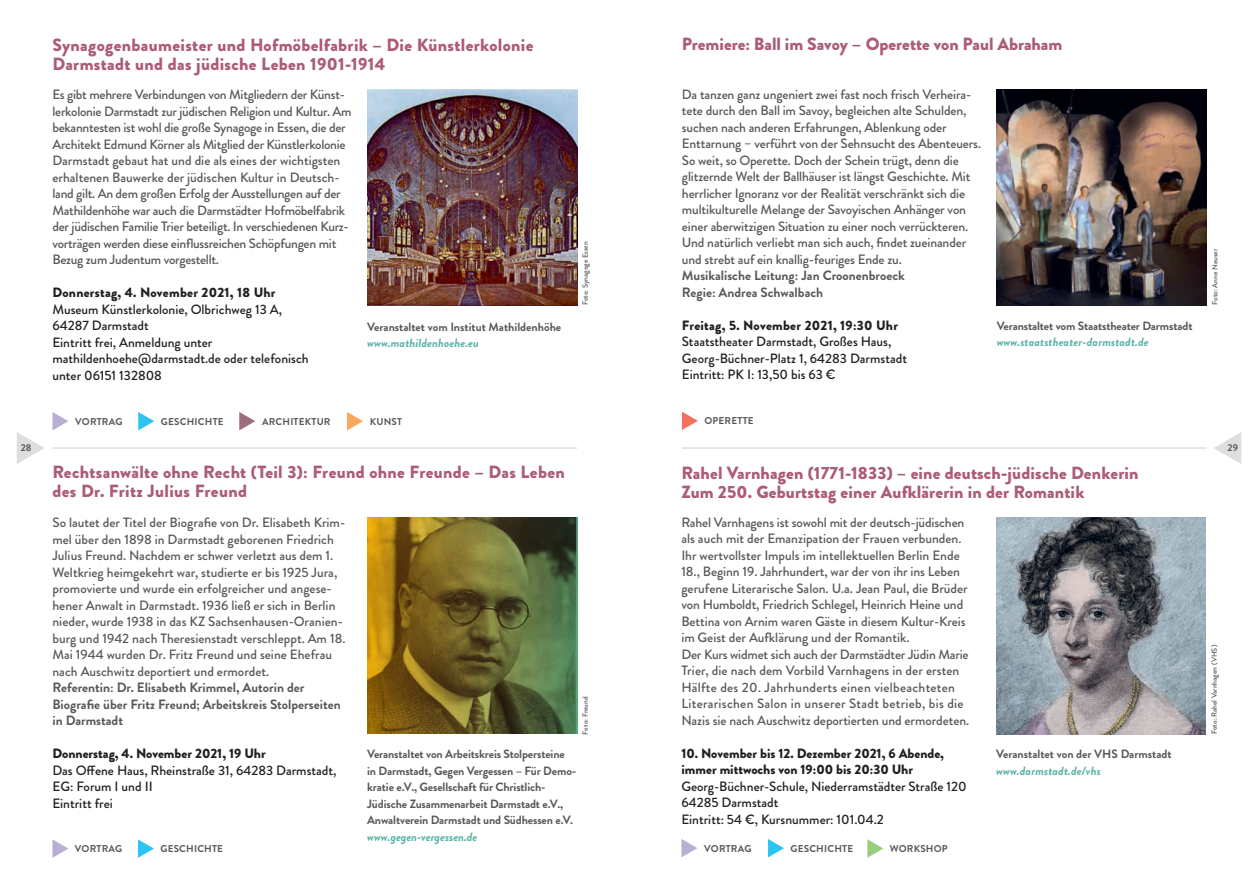
<style>
.page{position:relative;width:1259px;height:893px;background:#fff}
.page>*{position:absolute;margin:0;border:0;box-sizing:border-box;transform-origin:0 0}
.t1{font:900 17.7px/19.5px "Brandon Grotesque";letter-spacing:.01em;color:#ac5c75}
.t2{font:500 13.5px/16.5px "Brandon Grotesque";letter-spacing:-.01em;color:#57585a}
.t3{font:500 13.5px/16.5px "Brandon Grotesque";color:#231f20}
.t4{font:700 13.5px/16.5px "Brandon Grotesque";color:#57585a}
.t5{font:900 13.5px/16.5px "Brandon Grotesque";color:#231f20}
.t6{font:900 13.5px "Brandon Grotesque";letter-spacing:.02em;color:#231f20}
.t7{font:700 12px/16.5px "Brandon Grotesque";letter-spacing:-.01em;color:#57585a}
.t8{font:italic 700 12px "Brandon Grotesque";letter-spacing:.01em;color:#59b4a5}
.t9{font:700 9.9px "Brandon Grotesque";letter-spacing:.02em;color:#57585a}
.t10{font:500 7.5px "Brandon Grotesque";color:#57585a}
</style>
<div class="page">
<svg style="left:1214px;top:432px;width:27px;height:32px"></svg>
<svg style="left:17px;top:432px;width:27px;height:32px"></svg>
<hr style="left:52px;top:447px;width:525px;height:2px;background:#57585a">
<hr style="left:682px;top:447px;width:524px;height:2px;background:#57585a">
<svg style="left:52px;top:839px;width:16px;height:19px"></svg>
<svg style="left:138px;top:839px;width:16px;height:19px"></svg>
<svg style="left:367px;top:518px;width:210px;height:215px;background:#6d6529"></svg>
<img style="left:367px;top:90px;width:210px;height:215px">
<svg style="left:52px;top:412px;width:16px;height:18px"></svg>
<svg style="left:138px;top:412px;width:16px;height:18px"></svg>
<svg style="left:239px;top:412px;width:16px;height:18px"></svg>
<svg style="left:347px;top:412px;width:16px;height:18px"></svg>
<svg style="left:682px;top:412px;width:16px;height:18px"></svg>
<img style="left:996px;top:89px;width:210px;height:216px">
<img style="left:996px;top:517px;width:210px;height:217px">
<svg style="left:768px;top:839px;width:16px;height:18px"></svg>
<svg style="left:681px;top:839px;width:16px;height:18px"></svg>
<svg style="left:867px;top:839px;width:16px;height:19px"></svg>
<h1 class="t1" style="left:52px;top:35px;width:482px">Synagogenbaumeister und Hofmöbelfabrik – Die Künstlerkolonie<br>Darmstadt und das jüdische Leben 1901-1914</h1>
<p class="t2" style="left:52px;top:86px;width:301px">Es gibt mehrere Verbindungen von Mitgliedern der Künst&shy;lerkolonie Darmstadt zur jüdischen Religion und Kultur. Am bekanntesten ist wohl die große Synagoge in Essen, die der Architekt Edmund Körner als Mitglied der Künstlerkolonie Darmstadt gebaut hat und die als eines der wichtigsten erhaltenen Bauwerke der jüdischen Kultur in Deutsch&shy;land gilt. An dem großen Erfolg der Ausstellungen auf der Mathildenhöhe war auch die Darmstädter Hofmöbelfabrik der jüdischen Familie Trier beteiligt. In verschiedenen Kurz&shy;vorträgen werden diese einflussreichen Schöpfungen mit Bezug zum Judentum vorgestellt.</p>
<p class="t6" style="left:52px;top:283px;width:225px">Donnerstag, 4. November 2021, 18 Uhr</p>
<p class="t3" style="left:52px;top:301px;width:258px">Museum Künstlerkolonie, Olbrichweg 13 A,<br>64287 Darmstadt<br>Eintritt frei, Anmeldung unter mathildenhoehe@darmstadt.de oder telefonisch unter 06151 132808</p>
<p class="t7" style="left:367px;top:318px;width:196px">Veranstaltet vom Institut Mathildenhöhe</p>
<p class="t8" style="left:367px;top:334px;width:113px">www.mathildenhoehe.eu</p>
<p class="t9" style="left:75px;top:414px;width:49px">VORTRAG</p>
<p class="t9" style="left:161px;top:414px;width:64px">GESCHICHTE</p>
<p class="t9" style="left:262px;top:414px;width:70px">ARCHITEKTUR</p>
<p class="t9" style="left:370px;top:414px;width:34px">KUNST</p>
<p class="t10" style="left:580px;top:305px;width:65px;rotate:-90deg">Foto: Synagoge Essen</p>
<h1 class="t1" style="left:682px;top:34px;width:382px">Premiere: Ball im Savoy – Operette von Paul Abraham</h1>
<p class="t2" style="left:682px;top:86px;width:301px">Da tanzen ganz ungeniert zwei fast noch frisch Verheira&shy;tete durch den Ball im Savoy, begleichen alte Schulden, suchen nach anderen Erfahrungen, Ablenkung oder Enttarnung – verführt von der Sehnsucht des Abenteuers.<br>So weit, so Operette. Doch der Schein trügt, denn die glitzernde Welt der Ballhäuser ist längst Geschichte. Mit herrlicher Ignoranz vor der Realität verschränkt sich die multikulturelle Melange der Savoyischen Anhänger von einer aberwitzigen Situation zu einer noch verrückteren.<br>Und natürlich verliebt man sich auch, findet zueinander und strebt auf ein knallig-feuriges Ende zu.</p>
<p class="t4" style="left:682px;top:267px;width:224px">Musikalische Leitung: Jan Croonenbroeck<br>Regie: Andrea Schwalbach</p>
<p class="t6" style="left:682px;top:315px;width:217px">Freitag, 5. November 2021, 19:30 Uhr</p>
<p class="t3" style="left:682px;top:333px;width:227px">Staatstheater Darmstadt, Großes Haus,<br>Georg-Büchner-Platz 1, 64283 Darmstadt<br>Eintritt: PK I: 13,50 bis 63 €</p>
<p class="t9" style="left:704px;top:414px;width:51px">OPERETTE</p>
<p class="t7" style="left:996px;top:318px;width:197px">Veranstaltet vom Staatstheater Darmstadt</p>
<p class="t8" style="left:996px;top:334px;width:153px">www.staatstheater-darmstadt.de</p>
<p class="t10" style="left:1209px;top:305px;width:58px;rotate:-90deg">Foto: Anne Neuser</p>
<p class="t9" style="left:21px;top:441px;width:12px">28</p>
<p class="t9" style="left:1227px;top:441px;width:12px">29</p>
<h1 class="t1" style="left:52px;top:462px;width:514px">Rechtsanwälte ohne Recht (Teil 3): Freund ohne Freunde – Das Leben des Dr. Fritz Julius Freund</h1>
<h1 class="t1" style="left:681px;top:463px;width:459px">Rahel Varnhagen (1771-1833) – eine deutsch-jüdische Denkerin<br>Zum 250. Geburtstag einer Aufklärerin in der Romantik</h1>
<p class="t2" style="left:52px;top:515px;width:294px">So lautet der Titel der Biografie von Dr. Elisabeth Krim&shy;mel über den 1898 in Darmstadt geborenen Friedrich Julius Freund. Nachdem er schwer verletzt aus dem 1.<br>Weltkrieg heimgekehrt war, studierte er bis 1925 Jura, promovierte und wurde ein erfolgreicher und angese&shy;hener Anwalt in Darmstadt. 1936 ließ er sich in Berlin nieder, wurde 1938 in das KZ Sachsenhausen-Oranien&shy;burg und 1942 nach Theresienstadt verschleppt. Am 18.<br>Mai 1944 wurden Dr. Fritz Freund und seine Ehefrau nach Auschwitz deportiert und ermordet.</p>
<p class="t4" style="left:52px;top:679px;width:290px">Referentin: Dr. Elisabeth Krimmel, Autorin der<br>Biografie über Fritz Freund; Arbeitskreis Stolperseiten in Darmstadt</p>
<p class="t5" style="left:52px;top:745px;width:215px">Donnerstag, 4. November 2021, 19 Uhr</p>
<p class="t3" style="left:52px;top:762px;width:285px">Das Offene Haus, Rheinstraße 31, 64283 Darmstadt,<br>EG: Forum I und II<br>Eintritt frei</p>
<p class="t9" style="left:75px;top:842px;width:49px">VORTRAG</p>
<p class="t9" style="left:160px;top:842px;width:64px">GESCHICHTE</p>
<p class="t10" style="left:580px;top:735px;width:40px;rotate:-90deg">Foto: Freund</p>
<p class="t7" style="left:367px;top:746px;width:211px">Veranstaltet von Arbeitskreis Stolpersteine in Darmstadt, Gegen Vergessen – Für Demo&shy;kratie e.V., Gesellschaft für Christlich-Jüdische Zusammenarbeit Darmstadt e.V., Anwaltverein Darmstadt und Südhessen e.V.</p>
<p class="t8" style="left:367px;top:828px;width:112px">www.gegen-vergessen.de</p>
<p class="t2" style="left:681px;top:514px;width:289px">Rahel Varnhagens ist sowohl mit der deutsch-jüdischen als auch mit der Emanzipation der Frauen verbunden.<br>Ihr wertvollster Impuls im intellektuellen Berlin Ende 18., Beginn 19. Jahrhundert, war der von ihr ins Leben gerufene Literarische Salon. U.a. Jean Paul, die Brüder von Humboldt, Friedrich Schlegel, Heinrich Heine und Bettina von Arnim waren Gäste in diesem Kultur-Kreis im Geist der Aufklärung und der Romantik.<br>Der Kurs widmet sich auch der Darmstädter Jüdin Marie Trier, die nach dem Vorbild Varnhagens in der ersten Hälfte des 20. Jahrhunderts einen vielbeachteten Literarischen Salon in unserer Stadt betrieb, bis die Nazis sie nach Auschwitz deportierten und ermordeten.</p>
<p class="t5" style="left:681px;top:745px;width:264px">10. November bis 12. Dezember 2021, 6 Abende, immer mittwochs von 19:00 bis 20:30 Uhr</p>
<p class="t3" style="left:681px;top:778px;width:287px">Georg-Büchner-Schule, Niederramstädter Straße 120<br>64285 Darmstadt<br>Eintritt: 54 €, Kursnummer: 101.04.2</p>
<p class="t9" style="left:704px;top:841px;width:49px">VORTRAG</p>
<p class="t9" style="left:790px;top:841px;width:64px">GESCHICHTE</p>
<p class="t9" style="left:889px;top:842px;width:59px">WORKSHOP</p>
<p class="t7" style="left:996px;top:746px;width:177px">Veranstaltet von der VHS Darmstadt</p>
<p class="t8" style="left:996px;top:762px;width:106px">www.darmstadt.de/vhs</p>
<p class="t10" style="left:1209px;top:734px;width:91px;rotate:-90deg">Foto: Rahel Varnhagen (VHS)</p>
</div>
